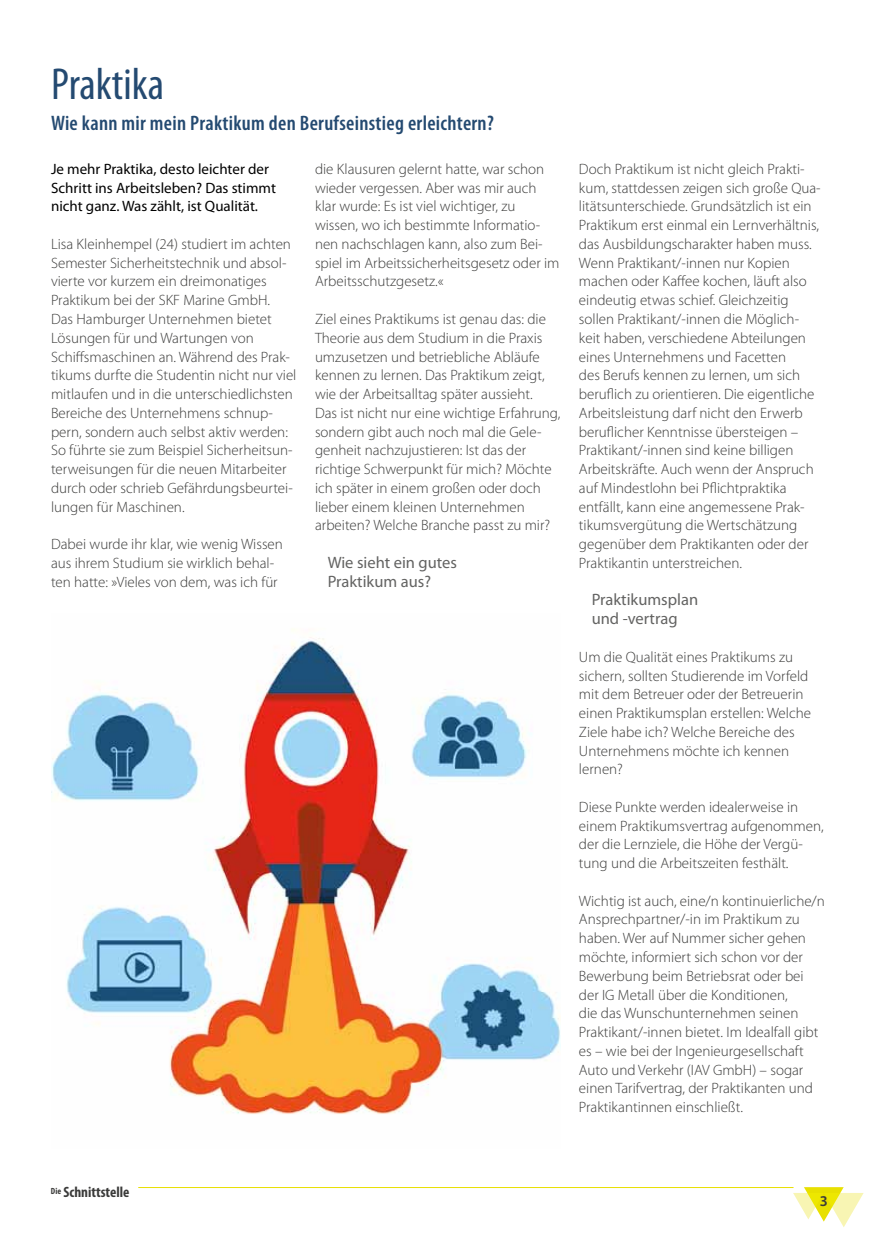
<style>
.page{position:relative;width:893px;height:1234px;background:#fff}
.page>*{position:absolute;margin:0;border:0;box-sizing:border-box;transform-origin:0 0}
.t1{font:condensed 45px "Myriad Pro";color:#244a71}
.t2{font:600 condensed 21px "Myriad Pro";letter-spacing:.015em;color:#244a71}
.t3{font:16.5px/18.8px "Myriad Pro";color:#636362}
.t4{font:300 15px/18.8px "Myriad Pro";color:#3b3b3a}
.t5{font:15px/18.8px "Myriad Pro";color:#000}
.t6{font:700 condensed 15px "Myriad Pro";color:#3b3b3a}
.t7{font:600 15px "Myriad Pro";color:#3b3b3a}
</style>
<div class="page">
<svg style="left:793px;top:1187px;width:71px;height:39px"></svg>
<hr style="left:139px;top:1186px;width:654px;height:1px;background:#e8e000">
<img style="left:51px;top:629px;width:510px;height:485px">
<h1 class="t1" style="left:51px;top:57px;width:115px">Praktika</h1>
<h2 class="t2" style="left:51px;top:111px;width:444px">Wie kann mir mein Praktikum den Berufseinstieg erleichtern?</h2>
<p class="t5" style="left:51px;top:159px;width:227px">Je mehr Praktika, desto leichter der<br>Schritt ins Arbeitsleben? Das stimmt nicht ganz. Was zählt, ist Qualität.</p>
<p class="t4" style="left:51px;top:235px;width:247px">Lisa Kleinhempel (24) studiert im achten Semester Sicherheitstechnik und absol&shy;vierte vor kurzem ein dreimonatiges Praktikum bei der SKF Marine GmbH.<br>Das Hamburger Unternehmen bietet Lösungen für und Wartungen von Schiffsmaschinen an. Während des Prak&shy;tikums durfte die Studentin nicht nur viel mitlaufen und in die unterschiedlichsten Bereiche des Unternehmens schnup&shy;pern, sondern auch selbst aktiv werden:<br>So führte sie zum Beispiel Sicherheitsun&shy;terweisungen für die neuen Mitarbeiter durch oder schrieb Gefährdungsbeurtei&shy;lungen für Maschinen.</p>
<p class="t4" style="left:51px;top:535px;width:233px">Dabei wurde ihr klar, wie wenig Wissen aus ihrem Studium sie wirklich behal&shy;ten hatte: »Vieles von dem, was ich für</p>
<p class="t4" style="left:315px;top:160px;width:246px">die Klausuren gelernt hatte, war schon wieder vergessen. Aber was mir auch klar wurde: Es ist viel wichtiger, zu wissen, wo ich bestimmte Informatio&shy;nen nachschlagen kann, also zum Bei&shy;spiel im Arbeitssicherheitsgesetz oder im Arbeitsschutzgesetz.«</p>
<p class="t4" style="left:315px;top:310px;width:247px">Ziel eines Praktikums ist genau das: die Theorie aus dem Studium in die Praxis umzusetzen und betriebliche Abläufe kennen zu lernen. Das Praktikum zeigt, wie der Arbeitsalltag später aussieht.<br>Das ist nicht nur eine wichtige Erfahrung, sondern gibt auch noch mal die Gele&shy;genheit nachzujustieren: Ist das der richtige Schwerpunkt für mich? Möchte ich später in einem großen oder doch lieber einem kleinen Unternehmen arbeiten? Welche Branche passt zu mir?</p>
<p class="t3" style="left:328px;top:552px;width:131px">Wie sieht ein gutes<br>Praktikum aus?</p>
<p class="t4" style="left:579px;top:160px;width:243px">Doch Praktikum ist nicht gleich Prakti&shy;kum, stattdessen zeigen sich große Qua&shy;litätsunterschiede. Grundsätzlich ist ein Praktikum erst einmal ein Lernverhältnis, das Ausbildungscharakter haben muss.<br>Wenn Praktikant/-innen nur Kopien machen oder Kaffee kochen, läuft also eindeutig etwas schief. Gleichzeitig sollen Praktikant/-innen die Möglich&shy;keit haben, verschiedene Abteilungen eines Unternehmens und Facetten<br>des Berufs kennen zu lernen, um sich beruflich zu orientieren. Die eigentliche Arbeitsleistung darf nicht den Erwerb beruflicher Kenntnisse übersteigen – Praktikant/-innen sind keine billigen Arbeitskräfte. Auch wenn der Anspruch auf Mindestlohn bei Pflichtpraktika entfällt, kann eine angemessene Prak&shy;tikumsvergütung die Wertschätzung gegenüber dem Praktikanten oder der Praktikantin unterstreichen.</p>
<p class="t3" style="left:592px;top:590px;width:108px">Praktikumsplan und -vertrag</p>
<p class="t4" style="left:579px;top:647px;width:234px">Um die Qualität eines Praktikums zu sichern, sollten Studierende im Vorfeld mit dem Betreuer oder der Betreuerin einen Praktikumsplan erstellen: Welche<br>Ziele habe ich? Welche Bereiche des<br>Unternehmens möchte ich kennen lernen?</p>
<p class="t4" style="left:579px;top:797px;width:246px">Diese Punkte werden idealerweise in einem Praktikumsvertrag aufgenommen, der die Lernziele, die Höhe der Vergü&shy;tung und die Arbeitszeiten festhält.</p>
<p class="t4" style="left:579px;top:891px;width:247px">Wichtig ist auch, eine/n kontinuierliche/n Ansprechpartner/-in im Praktikum zu haben. Wer auf Nummer sicher gehen möchte, informiert sich schon vor der Bewerbung beim Betriebsrat oder bei der IG Metall über die Konditionen,<br>die das Wunschunternehmen seinen Praktikant/-innen bietet. Im Idealfall gibt es – wie bei der Ingenieurgesellschaft Auto und Verkehr (IAV GmbH) – sogar einen Tarifvertrag, der Praktikanten und Praktikantinnen einschließt.</p>
<p class="t6" style="left:51px;top:1182px;width:80px"><sup>Die</sup> Schnittstelle</p>
<p class="t7" style="left:820px;top:1190px;width:10px">3</p>
</div>
